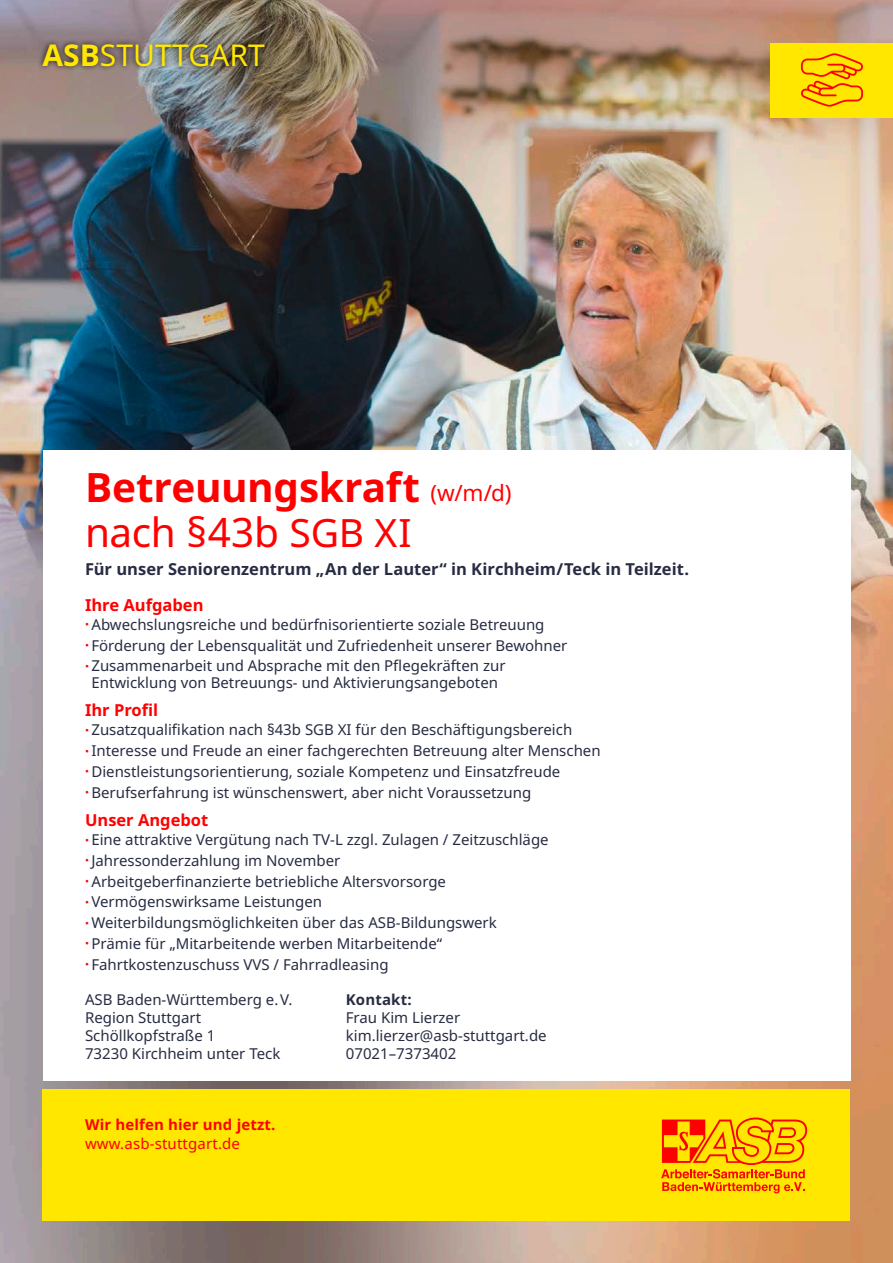
<style>
.page{position:relative;width:893px;height:1263px;background:#fff}
.page>*{position:absolute;margin:0;border:0;box-sizing:border-box;transform-origin:0 0}
.t1{font:700 40.5px/45px "Noto Sans";letter-spacing:-.005em;color:#f00}
.t2{font:30px "Noto Sans";color:#ffe700}
.t3{font:700 16.5px "Noto Sans";color:#282c42}
.t4{font:700 16.5px "Noto Sans";color:#f00}
.t5{font:15px/18px "Noto Sans";color:#282c42}
.t6{font:700 15px "Noto Sans";letter-spacing:.01em;color:#f00}
.t7{font:15px "Noto Sans";letter-spacing:.01em;color:#f00}
.t8{font:700 15px "Noto Sans";letter-spacing:.01em;color:#282c42}
.s1{font-weight:700}
.s2{font-weight:400;font-size:22.5px}
.s3{font-weight:400}
.s4{font-weight:400;font-size:39px}
.s5{font-size:10.5px;color:#f00}
</style>
<div class="page">
<img style="left:0;top:319px;width:893px;height:944px">
<div style="left:43px;top:450px;width:807px;height:630px;background:#fff"></div>
<div style="left:43px;top:1089px;width:807px;height:131px;background:#ffe700"></div>
<img style="left:0;top:0;width:893px;height:319px">
<svg style="left:661px;top:1117px;width:146px;height:76px"></svg>
<div style="left:771px;top:43px;width:122px;height:74px;background:#ffe700"></div>
<svg style="left:801px;top:53px;width:62px;height:54px"></svg>
<div style="left:37px;top:38px;width:233px;height:34px;background:#000;opacity:.75"></div>
<h2 class="t2" style="left:43px;top:34px;width:224px"><span class="s1">ASB</span>STUTTGART</h2>
<h1 class="t1" style="left:85px;top:465px;width:428px">Betreuungskraft <span class="s2">(w/m/d) </span><span class="s3">nach §43b</span> <span class="s4">SGB XI</span></h1>
<p class="t3" style="left:85px;top:558px;width:605px">Für unser Seniorenzentrum „An der Lauter“ in Kirchheim/Teck in Teilzeit.</p>
<p class="t4" style="left:85px;top:593px;width:120px">Ihre Aufgaben</p>
<p class="t5" style="left:85px;top:616px;width:461px"><span class="s5">•</span> Abwechslungsreiche und bedürfnisorientierte soziale Betreuung</p>
<p class="t5" style="left:85px;top:636px;width:484px"><span class="s5">•</span> Förderung der Lebensqualität und Zufriedenheit unserer Bewohner</p>
<p class="t5" style="left:85px;top:658px;width:422px;line-height:16.5px;text-align:center"><span class="s5">•</span> Zusammenarbeit und Absprache mit den Pflegekräften zur<br>Entwicklung von Betreuungs- und Aktivierungsangeboten</p>
<p class="t4" style="left:85px;top:698px;width:75px">Ihr Profil</p>
<p class="t5" style="left:85px;top:721px;width:489px"><span class="s5">•</span> Zusatzqualifikation nach §43b SGB XI für den Beschäftigungsbereich</p>
<p class="t5" style="left:85px;top:742px;width:517px"><span class="s5">•</span> Interesse und Freude an einer fachgerechten Betreuung alter Menschen</p>
<p class="t5" style="left:85px;top:763px;width:477px"><span class="s5">•</span> Dienstleistungsorientierung, soziale Kompetenz und Einsatzfreude</p>
<p class="t5" style="left:85px;top:783px;width:448px"><span class="s5">•</span> Berufserfahrung ist wünschenswert, aber nicht Voraussetzung</p>
<p class="t4" style="left:85px;top:808px;width:125px">Unser Angebot</p>
<p class="t5" style="left:85px;top:831px;width:465px"><span class="s5">•</span> Eine attraktive Vergütung nach TV-L zzgl. Zulagen / Zeitzuschläge</p>
<p class="t5" style="left:85px;top:852px;width:257px"><span class="s5">•</span> Jahressonderzahlung im November</p>
<p class="t5" style="left:85px;top:873px;width:363px"><span class="s5">•</span> Arbeitgeberfinanzierte betriebliche Altersvorsorge</p>
<p class="t5" style="left:85px;top:893px;width:239px"><span class="s5">•</span> Vermögenswirksame Leistungen</p>
<p class="t5" style="left:85px;top:914px;width:413px"><span class="s5">•</span> Weiterbildungsmöglichkeiten über das ASB-Bildungswerk</p>
<p class="t5" style="left:85px;top:935px;width:359px"><span class="s5">•</span> Prämie für „Mitarbeitende werben Mitarbeitende“</p>
<p class="t5" style="left:85px;top:956px;width:305px"><span class="s5">•</span> Fahrtkostenzuschuss VVS / Fahrradleasing</p>
<p class="t5" style="left:85px;top:991px;width:209px">ASB Baden-Württemberg e.V.<br>Region Stuttgart<br>Schöllkopfstraße 1<br>73230 Kirchheim unter Teck</p>
<p class="t8" style="left:346px;top:989px;width:67px">Kontakt:</p>
<p class="t5" style="left:346px;top:1009px;width:202px">Frau Kim Lierzer kim.lierzer@asb-stuttgart.de<br>07021–7373402</p>
<p class="t6" style="left:85px;top:1114px;width:192px">Wir helfen hier und jetzt.</p>
<p class="t7" style="left:85px;top:1133px;width:156px">www.asb-stuttgart.de</p>
</div>
